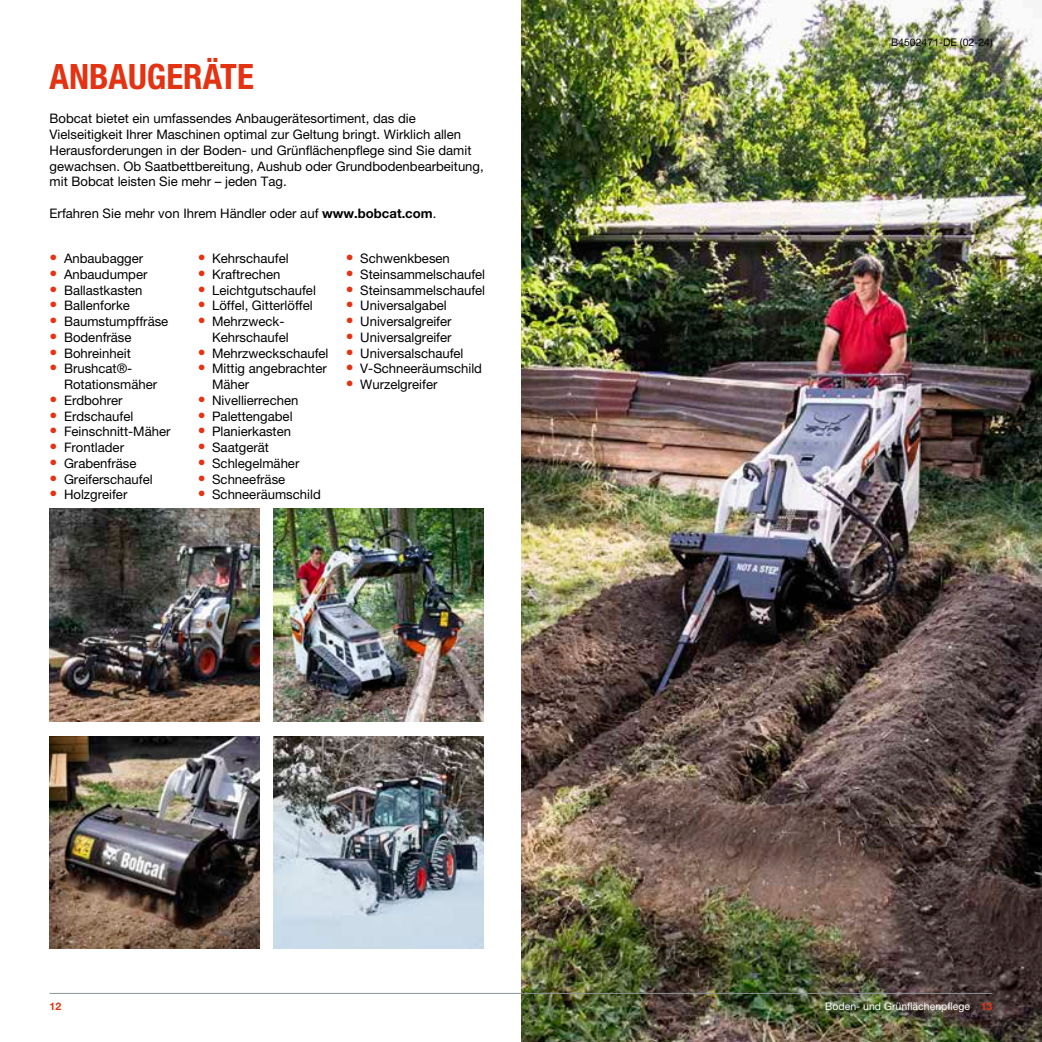
<style>
.page{position:relative;width:1042px;height:1042px;background:#fff}
.page>*{position:absolute;margin:0;border:0;box-sizing:border-box;transform-origin:0 0}
.t1{font:700 condensed 35px "Helvetica Neue LT Pro";color:#e43312}
.t2{font:13.12px/15.8px "Helvetica Neue LT Pro";color:#000}
.t3{font:10.5px "Helvetica Neue LT Pro";color:#fff}
.t4{font:10.5px "Helvetica Neue LT Pro";color:#000}
.t5{font:700 10.5px "Helvetica Neue LT Pro";color:#e43312}
.s1{font-weight:700}
.s2{font-weight:700;font-size:15.75px;color:#e43312}
.s3{font-weight:700;color:#e43312}
</style>
<div class="page">
<img style="left:521px;top:0;width:521px;height:1042px">
<img style="left:50px;top:509px;width:209px;height:213px">
<img style="left:50px;top:736px;width:209px;height:213px">
<img style="left:274px;top:509px;width:210px;height:213px">
<img style="left:274px;top:736px;width:210px;height:213px">
<hr style="left:50px;top:993px;width:942px;height:1px;background:#8b9296">
<h1 class="t1" style="left:50px;top:56px;width:206px">ANBAUGERÄTE</h1>
<p class="t2" style="left:50px;top:110px;width:436px">Bobcat bietet ein umfassendes Anbaugerätesortiment, das die Vielseitigkeit Ihrer Maschinen optimal zur Geltung bringt. Wirklich allen Herausforderungen in der Boden- und Grünflächenpflege sind Sie damit gewachsen. Ob Saatbettbereitung, Aushub oder Grundbodenbearbeitung, mit Bobcat leisten Sie mehr – jeden Tag.</p>
<p class="t2" style="left:50px;top:205px;width:388px">Erfahren Sie mehr von Ihrem Händler oder auf <span class="s1">www.bobcat.com</span>.</p>
<p class="t2" style="left:50px;top:250px;width:95px"><span class="s2">•</span> Anbaubagger</p>
<p class="t2" style="left:50px;top:266px;width:99px"><span class="s2">•</span> Anbaudumper</p>
<p class="t2" style="left:50px;top:282px;width:94px"><span class="s2">•</span> Ballastkasten</p>
<p class="t2" style="left:50px;top:298px;width:82px"><span class="s2">•</span> Ballenforke</p>
<p class="t2" style="left:50px;top:313px;width:120px"><span class="s2">•</span> Baumstumpffräse</p>
<p class="t2" style="left:50px;top:329px;width:83px"><span class="s2">•</span> Bodenfräse</p>
<p class="t2" style="left:50px;top:345px;width:83px"><span class="s2">•</span> Bohreinheit</p>
<p class="t2" style="left:64px;top:361px;width:95px;text-indent:-14px"><span class="s2">•</span> Brushcat®-<br>Rotationsmäher</p>
<p class="t2" style="left:50px;top:392px;width:74px"><span class="s2">•</span> Erdbohrer</p>
<p class="t2" style="left:50px;top:408px;width:85px"><span class="s2">•</span> Erdschaufel</p>
<p class="t2" style="left:50px;top:424px;width:122px"><span class="s2">•</span> Feinschnitt-Mäher</p>
<p class="t2" style="left:50px;top:439px;width:76px"><span class="s2">•</span> Frontlader</p>
<p class="t2" style="left:50px;top:455px;width:88px"><span class="s2">•</span> Grabenfräse</p>
<p class="t2" style="left:50px;top:471px;width:105px"><span class="s2">•</span> Greiferschaufel</p>
<p class="t2" style="left:50px;top:487px;width:79px"><span class="s2">•</span> Holzgreifer</p>
<p class="t2" style="left:346px;top:250px;width:106px"><span class="s2">•</span> Schwenkbesen</p>
<p class="t2" style="left:346px;top:266px;width:141px"><span class="s2">•</span> Steinsammelschaufel</p>
<p class="t2" style="left:346px;top:282px;width:141px"><span class="s2">•</span> Steinsammelschaufel</p>
<p class="t2" style="left:346px;top:298px;width:102px"><span class="s2">•</span> Universalgabel</p>
<p class="t2" style="left:346px;top:313px;width:107px"><span class="s2">•</span> Universalgreifer</p>
<p class="t2" style="left:346px;top:329px;width:107px"><span class="s2">•</span> Universalgreifer</p>
<p class="t2" style="left:346px;top:345px;width:119px"><span class="s2">•</span> Universalschaufel</p>
<p class="t2" style="left:346px;top:361px;width:138px"><span class="s2">•</span> V-Schneeräumschild</p>
<p class="t2" style="left:346px;top:376px;width:93px"><span class="s2">•</span> Wurzelgreifer</p>
<p class="t2" style="left:198px;top:250px;width:92px"><span class="s2">•</span> Kehrschaufel</p>
<p class="t2" style="left:198px;top:266px;width:84px"><span class="s2">•</span> Kraftrechen</p>
<p class="t2" style="left:198px;top:282px;width:120px"><span class="s2">•</span> Leichtgutschaufel</p>
<p class="t2" style="left:198px;top:298px;width:116px"><span class="s2">•</span> Löffel, Gitterlöffel</p>
<p class="t2" style="left:212px;top:313px;width:78px;text-indent:-14px"><span class="s2">•</span> Mehrzweck-<br>Kehrschaufel</p>
<p class="t2" style="left:198px;top:345px;width:132px"><span class="s2">•</span> Mehrzweckschaufel</p>
<p class="t2" style="left:212px;top:361px;width:116px;text-indent:-14px"><span class="s2">•</span> Mittig angebrachter<br>Mäher</p>
<p class="t2" style="left:198px;top:392px;width:102px"><span class="s2">•</span> Nivellierrechen</p>
<p class="t2" style="left:198px;top:408px;width:96px"><span class="s2">•</span> Palettengabel</p>
<p class="t2" style="left:198px;top:424px;width:95px"><span class="s2">•</span> Planierkasten</p>
<p class="t2" style="left:198px;top:439px;width:73px"><span class="s2">•</span> Saatgerät</p>
<p class="t2" style="left:198px;top:455px;width:103px"><span class="s2">•</span> Schlegelmäher</p>
<p class="t2" style="left:198px;top:471px;width:89px"><span class="s2">•</span> Schneefräse</p>
<p class="t2" style="left:198px;top:487px;width:125px"><span class="s2">•</span> Schneeräumschild</p>
<p class="t5" style="left:50px;top:999px;width:13px">12</p>
<p class="t4" style="left:891px;top:36px;width:103px">B4502471-DE (02-24)</p>
<p class="t3" style="left:825px;top:999px;width:169px">Boden- und Grünflächenpflege <span class="s3">13</span></p>
</div>
